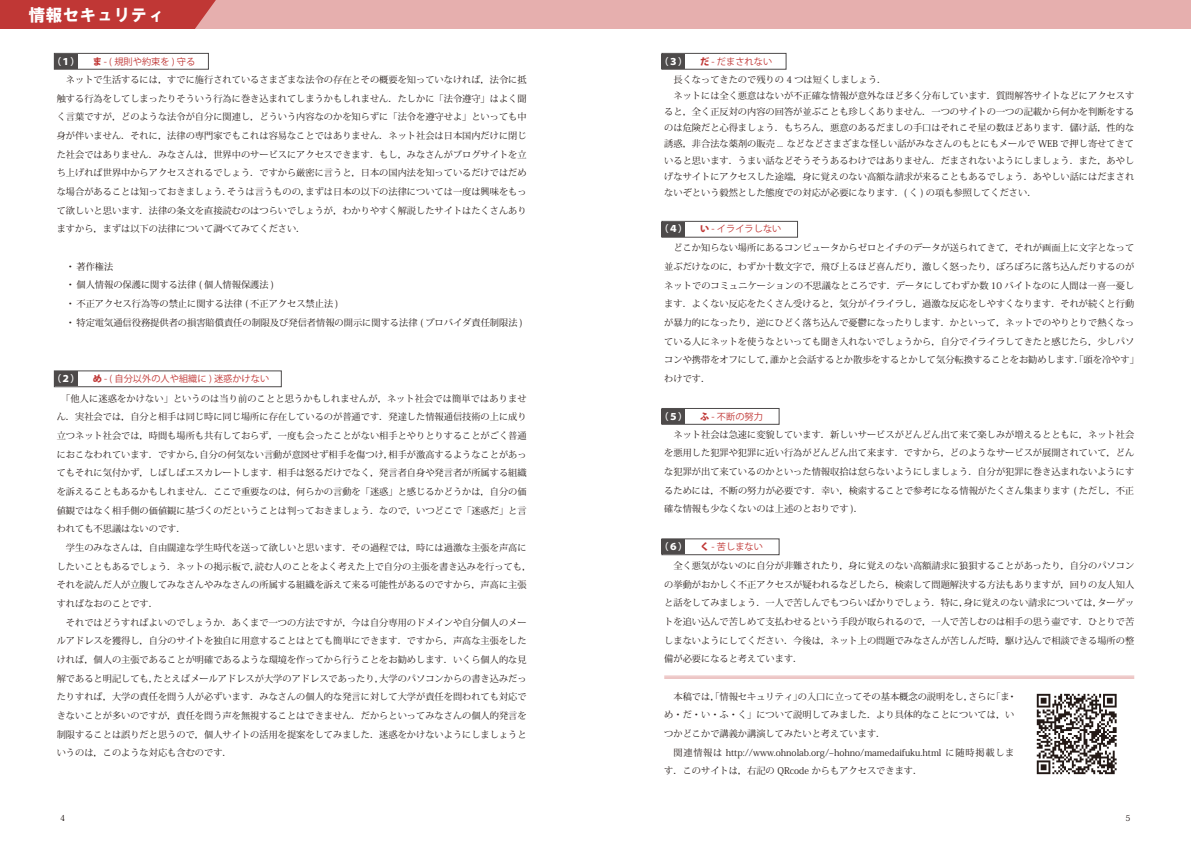
<style>
.page{position:relative;width:1191px;height:842px;background:#fff}
.page>*{position:absolute;margin:0;border:0;box-sizing:border-box;transform-origin:0 0}
.t1{font:17px "HG Soei Kakugothic UB";color:#fff}
.t2{font:9.2px/18.7px "Koz Min Pro";color:#231916}
.t3{font:9.2px "Koz Go Std";color:#c03735}
.t4{font:800 9.2px "Koz Go Std";color:#fff}
.s1{font-weight:800}
</style>
<div class="page">
<div style="left:0;top:0;width:595px;height:30px;background:#c03735"></div>
<div style="left:221px;top:0;width:374px;height:30px;background:#e6afae"></div>
<svg style="left:167px;top:0;width:55px;height:30px"></svg>
<div style="left:595px;top:0;width:596px;height:30px;background:#e6afae"></div>
<div style="left:54px;top:54px;width:23px;height:15px;background:#4d4a4a"></div>
<div style="left:54px;top:53px;width:155px;height:17px;border:1px solid #4d4a4a"></div>
<div style="left:54px;top:371px;width:23px;height:15px;background:#4d4a4a"></div>
<div style="left:54px;top:371px;width:228px;height:16px;border:1px solid #4d4a4a"></div>
<div style="left:661px;top:54px;width:24px;height:15px;background:#4d4a4a"></div>
<div style="left:661px;top:53px;width:125px;height:17px;border:1px solid #4d4a4a"></div>
<div style="left:661px;top:222px;width:24px;height:15px;background:#4d4a4a"></div>
<div style="left:661px;top:221px;width:137px;height:17px;border:1px solid #4d4a4a"></div>
<div style="left:661px;top:409px;width:24px;height:15px;background:#4d4a4a"></div>
<div style="left:661px;top:408px;width:118px;height:17px;border:1px solid #4d4a4a"></div>
<div style="left:661px;top:539px;width:24px;height:15px;background:#4d4a4a"></div>
<div style="left:661px;top:538px;width:118px;height:17px;border:1px solid #4d4a4a"></div>
<img style="left:1036px;top:693px;width:81px;height:82px">
<hr style="left:664px;top:676px;width:470px;height:1px;background:#e6afae">
<hr style="left:664px;top:677px;width:470px;height:2px;background:#e6afae">
<h1 class="t1" style="left:28px;top:6px;width:138px">情報セキュリティ</h1>
<p class="t4" style="left:52px;top:55px;width:29px">（１）</p>
<p class="t3" style="left:93px;top:56px;width:104px"><span class="s1">ま</span> - ( 規則や約束を ) 守る</p>
<p class="t4" style="left:659px;top:55px;width:29px">（３）</p>
<p class="t3" style="left:700px;top:56px;width:73px"><span class="s1">だ</span> - だまされない</p>
<p class="t2" style="left:57px;top:70px;width:471px;text-align:justify;text-indent:9px">ネットで生活するには，すでに施行されているさまざまな法令の存在とその概要を知っていなければ，法令に抵触する行為をしてしまったりそういう行為に巻き込まれてしまうかもしれません．たしかに「法令遵守」はよく聞く言葉ですが，どのような法令が自分に関連し，どういう内容なのかを知らずに「法令を遵守せよ」といっても中身が伴いません．それに，法律の専門家でもこれは容易なことではありません．ネット社会は日本国内だけに閉じた社会ではありません．みなさんは，世界中のサービスにアクセスできます．もし，みなさんがブログサイトを立ち上げれば世界中からアクセスされるでしょう．ですから厳密に言うと，日本の国内法を知っているだけではだめな場合があることは知っておきましょう．そうは言うものの，まずは日本の以下の法律については一度は興味をもって欲しいと思います．法律の条文を直接読むのはつらいでしょうが，わかりやすく解説したサイトはたくさんありますから，まずは以下の法律について調べてみてください．</p>
<p class="t2" style="left:66px;top:257px;width:458px">・著作権法<br>・個人情報の保護に関する法律 ( 個人情報保護法 )<br>・不正アクセス行為等の禁止に関する法律 ( 不正アクセス禁止法 )<br>・特定電気通信役務提供者の損害賠償責任の制限及び発信者情報の開示に関する法律 ( プロバイダ責任制限法 )</p>
<p class="t4" style="left:52px;top:373px;width:29px">（２）</p>
<p class="t3" style="left:93px;top:373px;width:178px"><span class="s1">め</span> - ( 自分以外の人や組織に ) 迷惑かけない</p>
<p class="t2" style="left:57px;top:388px;width:471px;text-align:justify;text-indent:5px">「他人に迷惑をかけない」というのは当り前のことと思うかもしれませんが，ネット社会では簡単ではありません．実社会では，自分と相手は同じ時に同じ場所に存在しているのが普通です．発達した情報通信技術の上に成り立つネット社会では，時間も場所も共有しておらず，一度も会ったことがない相手とやりとりすることがごく普通におこなわれています．ですから，自分の何気ない言動が意図せず相手を傷つけ，相手が激高するようなことがあってもそれに気付かず，しばしばエスカレートします．相手は怒るだけでなく，発言者自身や発言者が所属する組織を訴えることもあるかもしれません．ここで重要なのは，何らかの言動を「迷惑」と感じるかどうかは，自分の価値観ではなく相手側の価値観に基づくのだということは判っておきましょう．なので，いつどこで「迷惑だ」と言われても不思議はないのです．</p>
<p class="t2" style="left:57px;top:538px;width:476px;text-indent:9px">学生のみなさんは，自由闊達な学生時代を送って欲しいと思います．その過程では，時には過激な主張を声高にしたいこともあるでしょう．ネットの掲示板で，読む人のことをよく考えた上で自分の主張を書き込みを行っても，それを読んだ人が立腹してみなさんやみなさんの所属する組織を訴えて来る可能性があるのですから，声高に主張すればなおのことです．</p>
<p class="t2" style="left:57px;top:612px;width:471px;text-align:justify;text-indent:9px">それではどうすればよいのでしょうか．あくまで一つの方法ですが，今は自分専用のドメインや自分個人のメールアドレスを獲得し，自分のサイトを独自に用意することはとても簡単にできます．ですから，声高な主張をしたければ，個人の主張であることが明確であるような環境を作ってから行うことをお勧めします．いくら個人的な見解であると明記しても，たとえばメールアドレスが大学のアドレスであったり，大学のパソコンからの書き込みだったりすれば，大学の責任を問う人が必ずいます．みなさんの個人的な発言に対して大学が責任を問われても対応できないことが多いのですが，責任を問う声を無視することはできません．だからといってみなさんの個人的発言を制限することは誤りだと思うので，個人サイトの活用を提案をしてみました．迷惑をかけないようにしましょうというのは，このような対応も含むのです．</p>
<p class="t2" style="left:673px;top:70px;width:214px">長くなってきたので残りの 4 つは短くしましょう．</p>
<p class="t2" style="left:673px;top:86px;width:462px">ネットには全く悪意はないが不正確な情報が意外なほど多く分布しています．質問解答サイトなどにアクセスす</p>
<p class="t2" style="left:664px;top:102px;width:471px">ると，全く正反対の内容の回答が並ぶことも珍しくありません．一つのサイトの一つの記載から何かを判断をする</p>
<p class="t2" style="left:664px;top:118px;width:471px">のは危険だと心得ましょう．もちろん，悪意のあるだましの手口はそれこそ星の数ほどあります．儲け話，性的な</p>
<p class="t2" style="left:664px;top:134px;width:471px">誘惑，非合法な薬剤の販売 ... などなどさまざまな怪しい話がみなさんのもとにもメールで WEB で押し寄せてきて</p>
<p class="t2" style="left:664px;top:151px;width:471px">いると思います．うまい話などそうそうあるわけではありません．だまされないようにしましょう．また，あやし</p>
<p class="t2" style="left:664px;top:167px;width:471px">げなサイトにアクセスした途端，身に覚えのない高額な請求が来ることもあるでしょう．あやしい話にはだまされ</p>
<p class="t2" style="left:664px;top:183px;width:374px">ないぞという毅然とした態度での対応が必要になります．( く ) の項も参照してください．</p>
<p class="t4" style="left:659px;top:223px;width:29px">（４）</p>
<p class="t3" style="left:700px;top:223px;width:83px"><span class="s1">い</span> - イライラしない</p>
<p class="t2" style="left:664px;top:238px;width:476px;text-indent:9px">どこか知らない場所にあるコンピュータからゼロとイチのデータが送られてきて，それが画面上に文字となって並ぶだけなのに，わずか十数文字で，飛び上るほど喜んだり，激しく怒ったり，ぼろぼろに落ち込んだりするのがネットでのコミュニケーションの不思議なところです．データにしてわずか数 10 バイトなのに人間は一喜一憂します．よくない反応をたくさん受けると，気分がイライラし，過激な反応をしやすくなります．それが続くと行動が暴力的になったり，逆にひどく落ち込んで憂鬱になったりします．かといって，ネットでのやりとりで熱くなっている人にネットを使うなといっても聞き入れないでしょうから，自分でイライラしてきたと感じたら，少しパソコンや携帯をオフにして，誰かと会話するとか散歩をするとかして気分転換することをお勧めします．「頭を冷やす」わけです．</p>
<p class="t4" style="left:659px;top:410px;width:29px">（５）</p>
<p class="t3" style="left:700px;top:410px;width:64px"><span class="s1">ふ</span> - 不断の努力</p>
<p class="t2" style="left:664px;top:425px;width:471px;text-align:justify;text-indent:9px">ネット社会は急速に変貌しています．新しいサービスがどんどん出て来て楽しみが増えるとともに，ネット社会を悪用した犯罪や犯罪に近い行為がどんどん出て来ます．ですから，どのようなサービスが展開されていて，どんな犯罪が出て来ているのかといった情報収拾は怠らないようにしましょう．自分が犯罪に巻き込まれないようにするためには，不断の努力が必要です．幸い，検索することで参考になる情報がたくさん集まります ( ただし，不正確な情報も少なくないのは上述のとおりです )．</p>
<p class="t4" style="left:659px;top:540px;width:29px">（６）</p>
<p class="t3" style="left:700px;top:541px;width:64px"><span class="s1">く</span> - 苦しまない</p>
<p class="t2" style="left:664px;top:556px;width:471px;text-align:justify;text-indent:9px">全く悪気がないのに自分が非難されたり，身に覚えのない高額請求に狼狽することがあったり，自分のパソコンの挙動がおかしく不正アクセスが疑われるなどしたら，検索して問題解決する方法もありますが，回りの友人知人と話をしてみましょう．一人で苦しんでもつらいばかりでしょう．特に，身に覚えのない請求については，ターゲットを追い込んで苦しめて支払わせるという手段が取られるので，一人で苦しむのは相手の思う壷です．ひとりで苦しまないようにしてください．今後は，ネット上の問題でみなさんが苦しんだ時，駆け込んで相談できる場所の整備が必要になると考えています．</p>
<p class="t2" style="left:664px;top:686px;width:354px;text-indent:9px">本稿では，「情報セキュリティ」の入口に立ってその基本概念の説明をし，さらに「ま・め・だ・い・ふ・く」について説明してみました．より具体的なことについては，いつかどこかで講義か講演してみたいと考えています．</p>
<p class="t2" style="left:664px;top:742px;width:352px;text-indent:9px">関連情報は http://www.ohnolab.org/~hohno/mamedaifuku.html に随時掲載します．このサイトは，右記の QRcode からもアクセスできます．</p>
</div>
